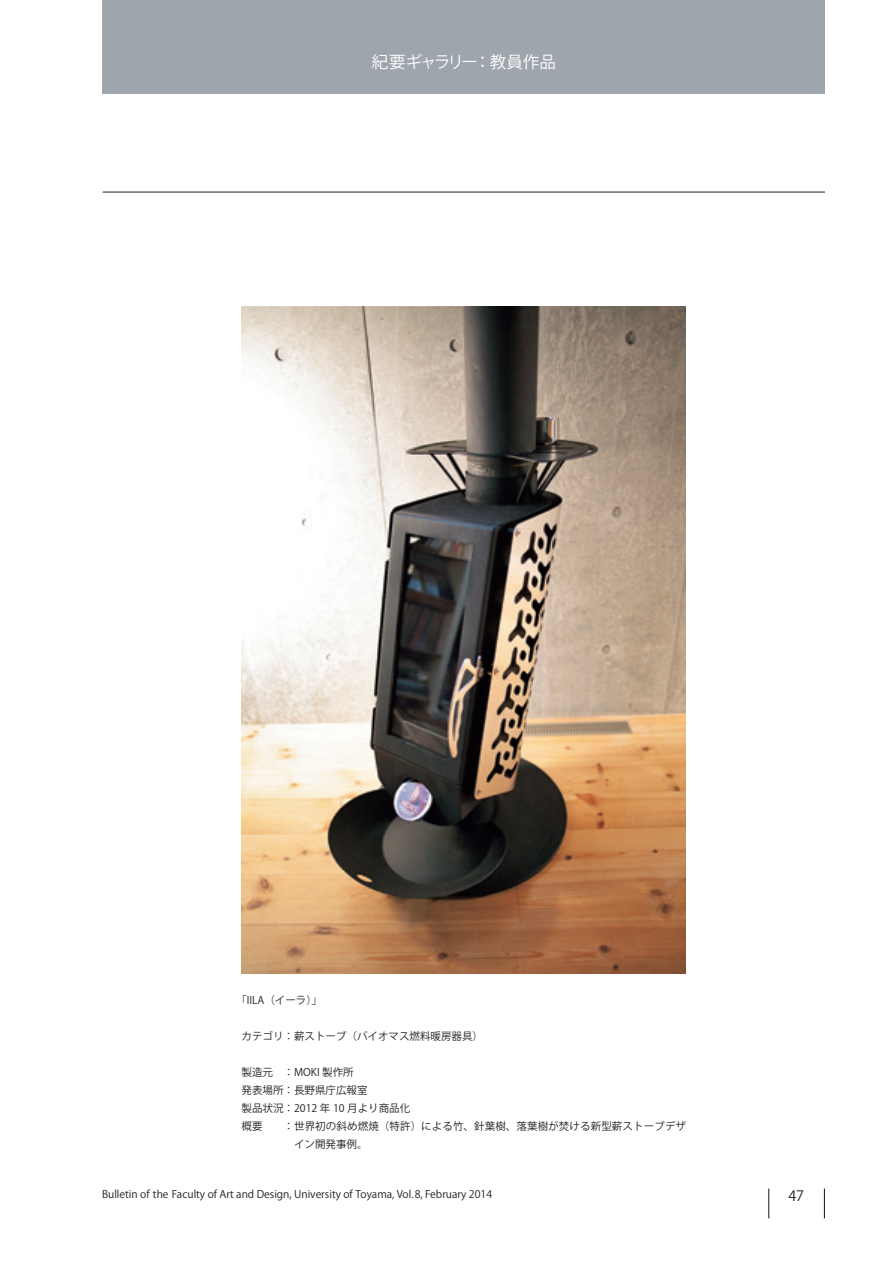
<style>
.page{position:relative;width:893px;height:1263px;background:#fff}
.page>*{position:absolute;margin:0;border:0;box-sizing:border-box;transform-origin:0 0}
.t1{font:16.5px "Koz Go Std";color:#fff}
.t2{font:14.25px "Koz Go Std";color:#231f20}
.t3{font:10.5px "Koz Go Std";color:#231f20}
</style>
<div class="page">
<div style="left:103px;top:0;width:722px;height:94px;background:#9ea5ac"></div>
<img style="left:242px;top:306px;width:444px;height:667px">
<hr style="left:103px;top:192px;width:722px;height:1px;background:#231f20">
<hr style="left:768px;top:1188px;width:1px;height:30px;background:#231f20">
<hr style="left:824px;top:1188px;width:1px;height:30px;background:#231f20">
<h1 class="t1" style="left:372px;top:51px;width:186px">紀要ギャラリー：教員作品</h1>
<p class="t3" style="left:236px;top:994px;width:87px">「IILA（イーラ）」</p>
<p class="t3" style="left:242px;top:1030px;width:243px">カテゴリ：薪ストーブ（バイオマス燃料暖房器具）</p>
<p class="t3" style="left:242px;top:1066px;width:114px">製造元　：MOKI 製作所</p>
<p class="t3" style="left:242px;top:1084px;width:127px">発表場所：長野県庁広報室</p>
<p class="t3" style="left:242px;top:1102px;width:170px">製品状況：2012 年 10 月より商品化</p>
<p class="t3" style="left:242px;top:1120px;width:446px">概要　　：世界初の斜め燃焼（特許）による竹、針葉樹、落葉樹が焚ける新型薪ストーブデザ</p>
<p class="t3" style="left:294px;top:1138px;width:75px">イン開発事例。</p>
<p class="t3" style="left:102px;top:1187px;width:392px">Bulletin of the Faculty of Art and Design, University of Toyama, Vol. 8, February 2014</p>
<h2 class="t2" style="left:788px;top:1187px;width:17px">47</h2>
</div>
